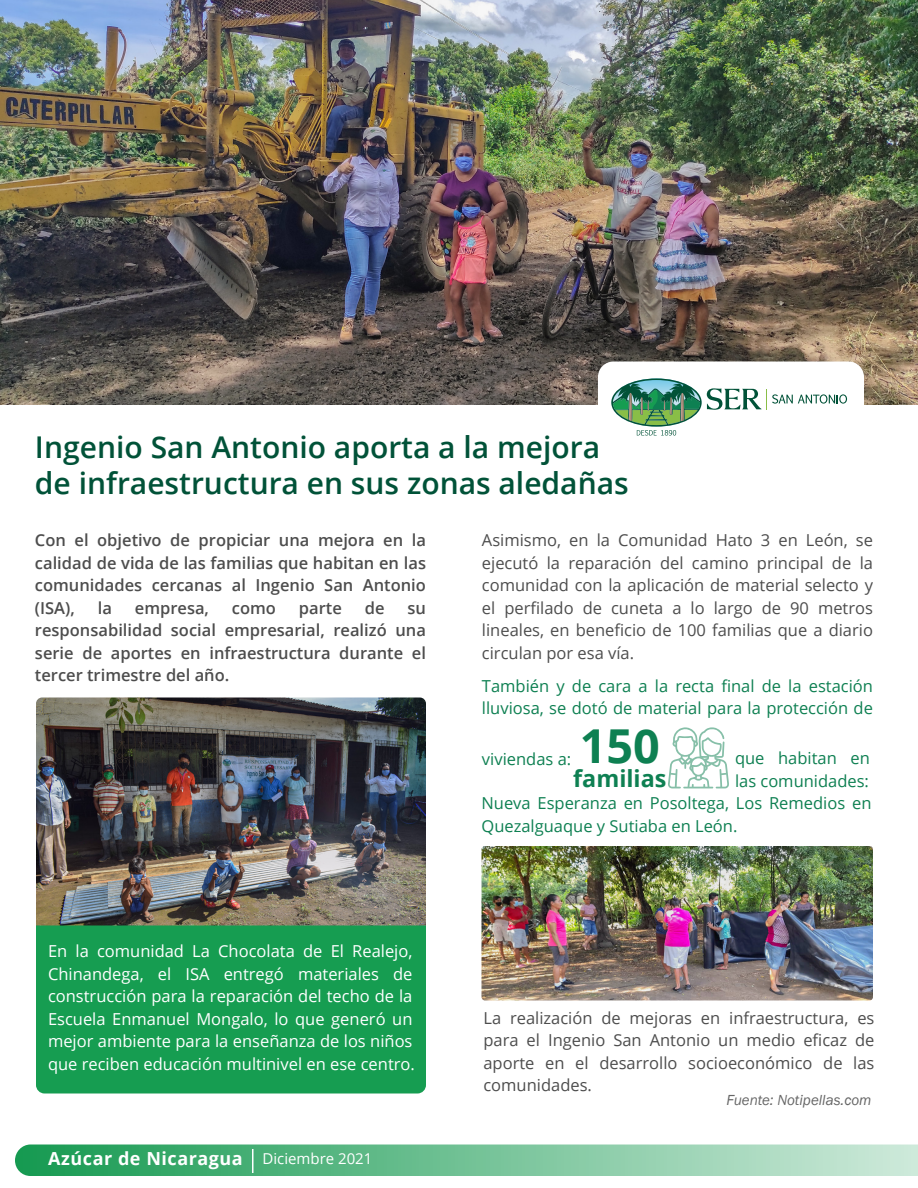
<style>
.page{position:relative;width:918px;height:1188px;background:#fff}
.page>*{position:absolute;margin:0;border:0;box-sizing:border-box;transform-origin:0 0}
.t1{font:700 46.8px "Open Sans";color:#0e8052}
.t2{font:600 30px/36px "Open Sans";color:#015238}
.t3{font:700 23.4px "Open Sans";color:#0e8052}
.t4{font:700 18px "Open Sans";letter-spacing:.03em;color:#fff}
.t5{font:16.5px/22.5px "Open Sans";color:#4d4d4d;text-align:justify}
.t6{font:600 16.5px/22.5px "Open Sans";color:#4d4d4d;text-align:justify}
.t7{font:16.5px/22.5px "Open Sans";color:#fff}
.t8{font:16.5px/22.5px "Open Sans";color:#0e8052}
.t9{font:italic 15px "Franklin Gothic";color:#666}
.s1{font-weight:400;font-size:15px}
</style>
<div class="page">
<svg style="left:668px;top:727px;width:61px;height:61px"></svg>
<img style="left:0;top:0;width:918px;height:405px">
<div style="left:598px;top:362px;width:266px;height:85px;background:#fff;border-radius:15px"></div>
<svg style="left:611px;top:378px;width:236px;height:58px"></svg>
<svg style="left:15px;top:1144px;width:903px;height:32px;background:#75c297"></svg>
<hr style="left:252px;top:1149px;width:2px;height:24px;background:#fff">
<div style="left:36px;top:926px;width:390px;height:168px;background:#169d51"></div>
<img style="left:36px;top:698px;width:390px;height:228px">
<img style="left:482px;top:846px;width:391px;height:154px">
<h2 class="t2" style="left:35px;top:428px;width:595px">Ingenio San Antonio aporta a la mejora de infraestructura en sus zonas aledañas</h2>
<p class="t6" style="left:35px;top:528px;width:393px">Con el objetivo de propiciar una mejora en la calidad de vida de las familias que habitan en las comunidades cercanas al Ingenio San Antonio (ISA),</p>
<p class="t6" style="left:98px;top:596px;width:16px">la</p>
<p class="t6" style="left:135px;top:596px;width:76px">empresa,</p>
<p class="t6" style="left:232px;top:596px;width:46px">como</p>
<p class="t6" style="left:299px;top:596px;width:44px">parte</p>
<p class="t6" style="left:365px;top:596px;width:21px">de</p>
<p class="t6" style="left:35px;top:596px;width:393px;text-indent:373px">su responsabilidad social empresarial, realizó una serie de aportes en infraestructura durante el tercer trimestre del año.</p>
<p class="t7" style="left:48px;top:939px;width:368px">En la comunidad La Chocolata de El Realejo, Chinandega, el ISA entregó materiales de construcción para la reparación del techo de la Escuela Enmanuel Mongalo, lo que generó un mejor ambiente para la enseñanza de los niños que reciben educación multinivel en ese centro.</p>
<p class="t4" style="left:48px;top:1146px;width:326px">Azúcar de Nicaragua <span class="s1">Diciembre 2021</span></p>
<p class="t5" style="left:482px;top:528px;width:393px">Asimismo, en la Comunidad Hato 3 en León, se ejecutó la reparación del camino principal de la comunidad con la aplicación de material selecto y el perfilado de cuneta a lo largo de 90 metros lineales, en beneficio de 100 familias que a diario circulan por esa vía.</p>
<p class="t8" style="left:482px;top:674px;width:393px">También y de cara a la recta final de la estación lluviosa, se dotó de material para la protección de</p>
<p class="t8" style="left:482px;top:747px;width:91px">viviendas a:</p>
<h1 class="t1" style="left:580px;top:713px;width:82px">150</h1>
<h3 class="t3" style="left:573px;top:762px;width:95px">familias</h3>
<p class="t8" style="left:735px;top:746px;width:137px">que habitan en</p>
<p class="t8" style="left:735px;top:769px;width:136px">las comunidades:</p>
<p class="t8" style="left:481px;top:791px;width:392px">Nueva Esperanza en Posoltega, Los Remedios en</p>
<p class="t8" style="left:481px;top:814px;width:257px">Quezalguaque y Sutiaba en León.</p>
<p class="t5" style="left:483px;top:1006px;width:393px">La realización de mejoras en infraestructura, es para el Ingenio San Antonio un medio eficaz de aporte en el desarrollo socioeconómico de las comunidades.</p>
<p class="t9" style="left:727px;top:1091px;width:146px">Fuente: Notipellas.com</p>
</div>
